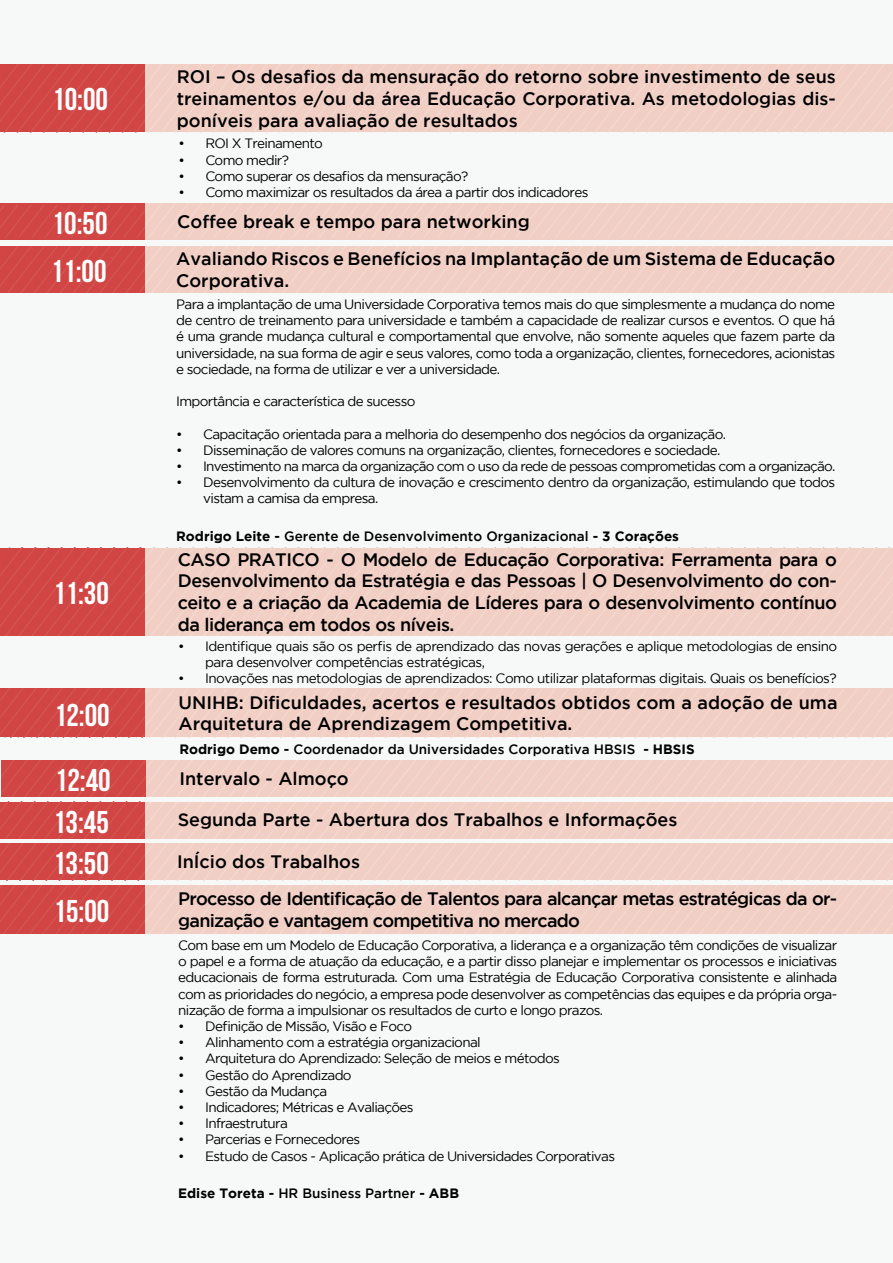
<style>
.page{position:relative;width:893px;height:1263px;background:#f7f8f8}
.page>*{position:absolute;margin:0;border:0;box-sizing:border-box;transform-origin:0 0}
.t1{font:31.5px "Bebas Neue";color:#fff}
.t2{font:500 18px/21.6px "Gotham";color:#000;text-align:justify}
.t3{font:500 18px/21.6px "Gotham";letter-spacing:-.04em;color:#000}
.t4{font:13.5px/16.2px "Gotham";letter-spacing:-.05em;color:#000}
.t5{font:500 13.5px "Gotham";color:#000}
.s1{font-weight:700}
</style>
<div class="page">
<svg style="left:0;top:548px;width:893px;height:88px;background:#ebb8b0"></svg>
<svg style="left:0;top:802px;width:893px;height:36px;background:#ecb9b1"></svg>
<svg style="left:2px;top:760px;width:891px;height:36px;background:#ecbab1"></svg>
<svg style="left:1px;top:689px;width:892px;height:48px;background:#ecbab1"></svg>
<svg style="left:0;top:246px;width:893px;height:47px;background:#ecb9b1"></svg>
<div style="left:0;top:203px;width:892px;height:37px;background:#f1cfc5"></div>
<div style="left:0;top:203px;width:144px;height:37px;background:#d14645"></div>
<svg style="left:0;top:204px;width:892px;height:35px"></svg>
<svg style="left:0;top:65px;width:893px;height:67px;background:#ecb9b1"></svg>
<svg style="left:0;top:844px;width:893px;height:90px;background:#ecbdb5"></svg>
<h1 class="t1" style="left:52px;top:82px;width:57px">10:00</h1>
<h2 class="t2" style="left:177px;top:66px;width:661px">ROI – Os desafios da mensuração do retorno sobre investimento de seus treinamentos e/ou da área Educação Corporativa. As metodologias dis&shy;poníveis para avaliação de resultados</h2>
<p class="t4" style="left:178px;top:135px;width:146px">• ROI X Treinamento</p>
<p class="t4" style="left:178px;top:152px;width:112px">• Como medir?</p>
<p class="t4" style="left:178px;top:168px;width:291px">• Como superar os desafios da mensuração?</p>
<p class="t4" style="left:178px;top:184px;width:412px">• Como maximizar os resultados da área a partir dos indicadores</p>
<h1 class="t1" style="left:52px;top:206px;width:57px">10:50</h1>
<h2 class="t2" style="left:177px;top:211px;width:354px">Coffee break e tempo para networking</h2>
<h1 class="t1" style="left:51px;top:254px;width:57px">11:00</h1>
<h1 class="t1" style="left:53px;top:576px;width:57px">11:30</h1>
<h1 class="t1" style="left:54px;top:697px;width:57px">12:00</h1>
<h1 class="t1" style="left:55px;top:763px;width:57px">12:40</h1>
<h2 class="t2" style="left:176px;top:247px;width:661px">Avaliando Riscos e Benefícios na Implantação de um Sistema de Educação</h2>
<h2 class="t2" style="left:176px;top:269px;width:115px">Corporativa.</h2>
<p class="t4" style="left:176px;top:296px;width:661px;text-align:justify">Para a implantação de uma Universidade Corporativa temos mais do que simplesmente a mudança do nome de centro de treinamento para universidade e também a capacidade de realizar cursos e eventos. O que há é uma grande mudança cultural e comportamental que envolve, não somente aqueles que fazem parte da universidade, na sua forma de agir e seus valores, como toda a organização, clientes, fornecedores, acionistas e sociedade, na forma de utilizar e ver a universidade.</p>
<p class="t4" style="left:176px;top:393px;width:241px">Importância e característica de sucesso</p>
<p class="t4" style="left:176px;top:426px;width:551px">• Capacitação orientada para a melhoria do desempenho dos negócios da organização.</p>
<p class="t4" style="left:176px;top:442px;width:546px">• Disseminação de valores comuns na organização, clientes, fornecedores e sociedade.</p>
<p class="t4" style="left:176px;top:458px;width:661px">• Investimento na marca da organização com o uso da rede de pessoas comprometidas com a organização.</p>
<p class="t4" style="left:203px;top:474px;width:634px;text-indent:-27px">• Desenvolvimento da cultura de inovação e crescimento dentro da organização, estimulando que todos vistam a camisa da empresa.</p>
<p class="t5" style="left:176px;top:529px;width:504px"><span class="s1">Rodrigo Leite -</span> Gerente de Desenvolvimento Organizacional <span class="s1">- 3 Corações</span></p>
<p class="t2" style="left:178px;top:548px;width:661px">CASO PRATICO - O M odelo de Educação Corporativa: Ferramenta para o Desenvolvimento da Estratégia e das Pessoas | O Desenvolvimento do con&shy;ceito e a criação da Academia de Líderes para o desenvolvimento contínuo da liderança em todos os níveis.</p>
<p class="t4" style="left:205px;top:638px;width:634px;text-indent:-27px">• Identifique quais são os perfis de aprendizado das novas gerações e aplique metodologias de ensino para desenvolver competências estratégicas,</p>
<p class="t4" style="left:178px;top:670px;width:660px">• Inovações nas metodologias de aprendizados: Como utilizar plataformas digitais. Quais os benefícios?</p>
<h2 class="t2" style="left:179px;top:691px;width:660px">UNIHB: Dificuldades, acertos e resultados obtidos com a adoção de uma<br>Arquitetura de Aprendizagem Competitiva.</h2>
<p class="t5" style="left:179px;top:741px;width:517px"><span class="s1">Rodrigo Demo -</span> Coordenador da U niversidades Corporativa HBSIS <span class="s1">- HBSIS</span></p>
<h2 class="t2" style="left:179px;top:767px;width:171px">Intervalo - Almoço</h2>
<h1 class="t1" style="left:53px;top:804px;width:57px">13:45</h1>
<h2 class="t2" style="left:178px;top:809px;width:501px">Segunda Parte - Abertura dos Trabalhos e Informações</h2>
<h1 class="t1" style="left:53px;top:846px;width:57px">13:50</h1>
<h2 class="t2" style="left:177px;top:850px;width:184px">InÍcio dos Trabalhos</h2>
<h1 class="t1" style="left:54px;top:894px;width:57px">15:00</h1>
<h2 class="t3" style="left:178px;top:888px;width:661px">Processo de Identificação de Talentos para alcançar metas estratégicas da or&shy;ganização e vantagem competitiva no mercado</h2>
<p class="t4" style="left:178px;top:937px;width:661px;text-align:justify">Com base em um Modelo de Educação Corporativa, a liderança e a organização têm condições de visualizar o papel e a forma de atuação da educação, e a partir disso planejar e implementar os processos e iniciativas educacionais de forma estruturada. Com uma Estratégia de Educação Corporativa consistente e alinhada com as prioridades do negócio, a empresa pode desenvolver as competências das equipes e da própria orga&shy;nização de forma a impulsionar os resultados de curto e longo prazos.</p>
<p class="t4" style="left:178px;top:1018px;width:235px">• Definição de Missão, Visão e Foco</p>
<p class="t4" style="left:178px;top:1034px;width:304px">• Alinhamento com a estratégia organizacional</p>
<p class="t4" style="left:178px;top:1050px;width:383px">• Arquitetura do Aprendizado: Seleção de meios e métodos</p>
<p class="t4" style="left:178px;top:1066px;width:175px">• Gestão do Aprendizado</p>
<p class="t4" style="left:178px;top:1083px;width:151px">• Gestão da Mudança</p>
<p class="t4" style="left:178px;top:1099px;width:237px">• Indicadores; Métricas e Avaliações</p>
<p class="t4" style="left:178px;top:1115px;width:111px">• Infraestrutura</p>
<p class="t4" style="left:178px;top:1131px;width:184px">• Parcerias e Fornecedores</p>
<p class="t4" style="left:178px;top:1147px;width:438px">• Estudo de Casos - Aplicação prática de Universidades Corporativas</p>
<p class="t5" style="left:178px;top:1186px;width:282px"><span class="s1">Edise Toreta -</span> HR Business Partner <span class="s1">- ABB</span></p>
</div>
